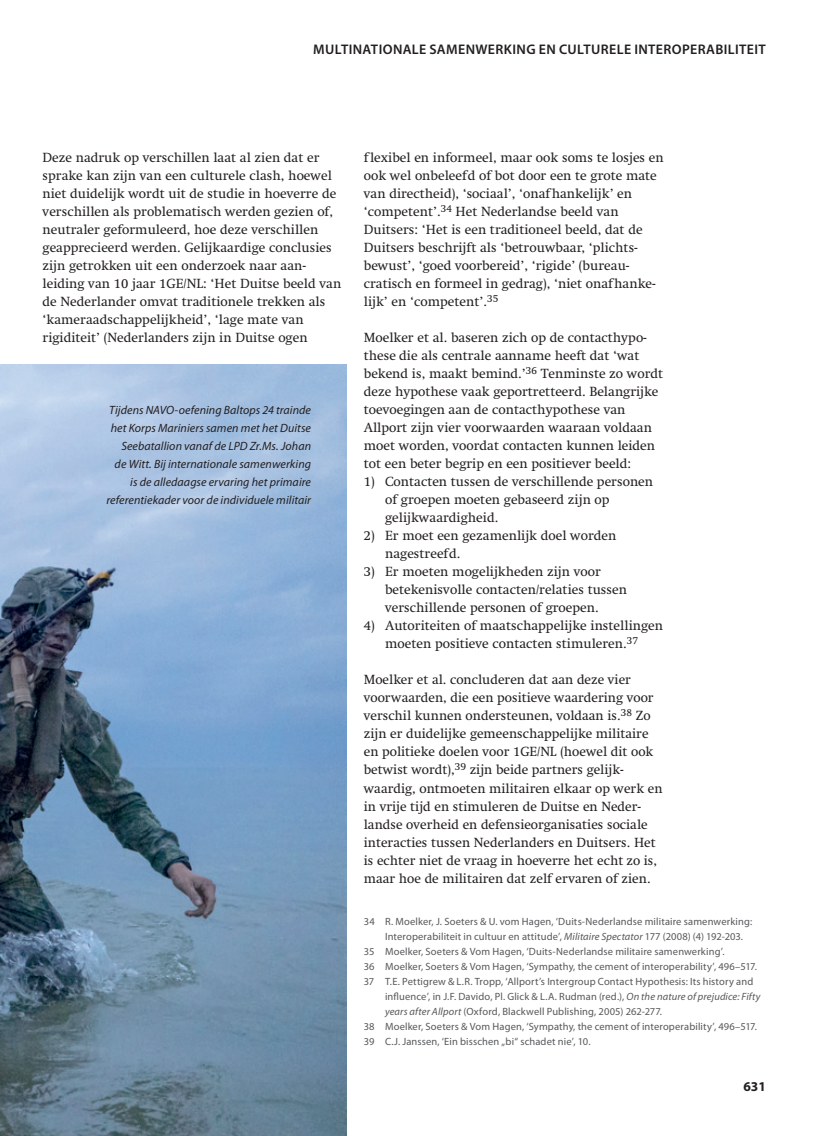
<style>
.page{position:relative;width:817px;height:1136px;background:#fff}
.page>*{position:absolute;margin:0;border:0;box-sizing:border-box;transform-origin:0 0}
.t1{font:600 13.95px "Myriad Pro";letter-spacing:.025em;color:#231f20}
.t2{font:13.5px/18px "Swift LT Std";color:#231f20}
.t3{font:700 13.5px "Myriad Pro";color:#231f20}
.t4{font:italic 12px/18px "Myriad Pro";letter-spacing:.005em;color:#231f20;text-align:right}
.t5{font:10.5px "Myriad Pro";letter-spacing:.015em;color:#57585a}
.s1{font-style:italic}
</style>
<div class="page">
<img style="left:0;top:364px;width:346px;height:771px">
<p class="t1" style="left:313px;top:40px;width:454px">MULTINATIONALE SAMENWERKING EN CULTURELE INTEROPERABILITEIT</p>
<p class="t2" style="left:43px;top:149px;width:300px">Deze nadruk op verschillen laat al zien dat er sprake kan zijn van een culturele clash, hoewel niet duidelijk wordt uit de studie in hoeverre de verschillen als problematisch werden gezien of, neutraler geformuleerd, hoe deze verschillen geapprecieerd werden. Gelijkaardige conclusies zijn getrokken uit een onderzoek naar aan&shy;leiding van 10 jaar 1GE/NL: ‘Het Duitse beeld van de Nederlander omvat traditionele trekken als ‘kameraadschappelijkheid’, ‘lage mate van rigiditeit’ (Nederlanders zijn in Duitse ogen</p>
<p class="t2" style="left:364px;top:149px;width:301px">flexibel en informeel, maar ook soms te losjes en ook wel onbeleefd of bot door een te grote mate van directheid), ‘sociaal’, ‘onafhankelijk’ en ‘competent’.<sup>34</sup> Het Nederlandse beeld van Duitsers: ‘Het is een traditioneel beeld, dat de Duitsers beschrijft als ‘betrouwbaar, ‘plichts&shy;bewust’, ‘goed voorbereid’, ‘rigide’ (bureau&shy;cratisch en formeel in gedrag), ‘niet onafhanke&shy;lijk’ en ‘competent’.<sup>35</sup></p>
<p class="t2" style="left:364px;top:329px;width:301px">Moelker et al. baseren zich op de contacthypo&shy;these die als centrale aanname heeft dat ‘wat bekend is, maakt bemind.’<sup>36</sup> Tenminste zo wordt deze hypothese vaak geportretteerd. Belangrijke toevoegingen aan de contacthypothese van Allport zijn vier voorwaarden waaraan voldaan moet worden, voordat contacten kunnen leiden tot een beter begrip en een positiever beeld:</p>
<p class="t2" style="left:385px;top:473px;width:269px;text-indent:-21px">1) Contacten tussen de verschillende personen of groepen moeten gebaseerd zijn op gelijkwaardigheid.</p>
<p class="t2" style="left:385px;top:527px;width:233px;text-indent:-21px">2) Er moet een gezamenlijk doel worden nagestreefd.</p>
<p class="t2" style="left:385px;top:563px;width:243px;text-indent:-21px">3) Er moeten mogelijkheden zijn voor betekenisvolle contacten/relaties tussen verschillende personen of groepen.</p>
<p class="t2" style="left:364px;top:617px;width:301px;text-align:center">4) Autoriteiten of maatschappelijke instellingen moeten positieve contacten stimuleren.<sup>37</sup></p>
<p class="t2" style="left:364px;top:671px;width:300px">Moelker et al. concluderen dat aan deze vier voorwaarden, die een positieve waardering voor verschil kunnen ondersteunen, voldaan is.<sup>38</sup> Zo zijn er duidelijke gemeenschappelijke militaire en politieke doelen voor 1GE/NL (hoewel dit ook betwist wordt),<sup>39</sup> zijn beide partners gelijk&shy;waardig, ontmoeten militairen elkaar op werk en in vrije tijd en stimuleren de Duitse en Neder&shy;landse overheid en defensieorganisaties sociale interacties tussen Nederlanders en Duitsers. Het is echter niet de vraag in hoeverre het echt zo is, maar hoe de militairen dat zelf ervaren of zien.</p>
<p class="t5" style="left:364px;top:914px;width:390px">34 R. Moelker, J. Soeters &amp; U. vom Hagen, ‘Duits-Nederlandse militaire samenwerking:</p>
<p class="t5" style="left:385px;top:929px;width:359px">Interoperabiliteit in cultuur en attitude’, <span class="s1">Militaire Spectator</span> 177 (2008) (4) 192-203.</p>
<p class="t5" style="left:364px;top:944px;width:362px">35 Moelker, Soeters &amp; Vom Hagen, ‘Duits-Nederlandse militaire samenwerking’.</p>
<p class="t5" style="left:364px;top:959px;width:394px">36 Moelker, Soeters &amp; Vom Hagen, ‘Sympathy, the cement of interoperability’, 496–517.</p>
<p class="t5" style="left:364px;top:974px;width:391px">37 T.E. Pettigrew &amp; L.R. Tropp, ‘Allport’s Intergroup Contact Hypothesis: Its history and</p>
<p class="t5" style="left:385px;top:989px;width:377px">influence’, in J.F. Davido, Pl. Glick &amp; L.A. Rudman (red.), <span class="s1">On the nature of prejudice: Fifty</span></p>
<p class="t5" style="left:385px;top:1004px;width:278px"><span class="s1">years after Allport</span> (Oxford, Blackwell Publishing, 2005) 262-277.</p>
<p class="t5" style="left:364px;top:1019px;width:394px">38 Moelker, Soeters &amp; Vom Hagen, ‘Sympathy, the cement of interoperability’, 496–517.</p>
<p class="t5" style="left:364px;top:1034px;width:228px">39 C.J. Janssen, ‘Ein bisschen „bi“ schadet nie’, 10.</p>
<p class="t4" style="left:106px;top:401px;width:206px">Tijdens NAVO-oefening Baltops 24 trainde het Korps Mariniers samen met het Duitse Seebatallion vanaf de LPD Zr.Ms. Johan<br>de Witt. Bij internationale samenwerking is de alledaagse ervaring het primaire referentiekader voor de individuele militair</p>
<p class="t3" style="left:743px;top:1077px;width:24px">631</p>
</div>
